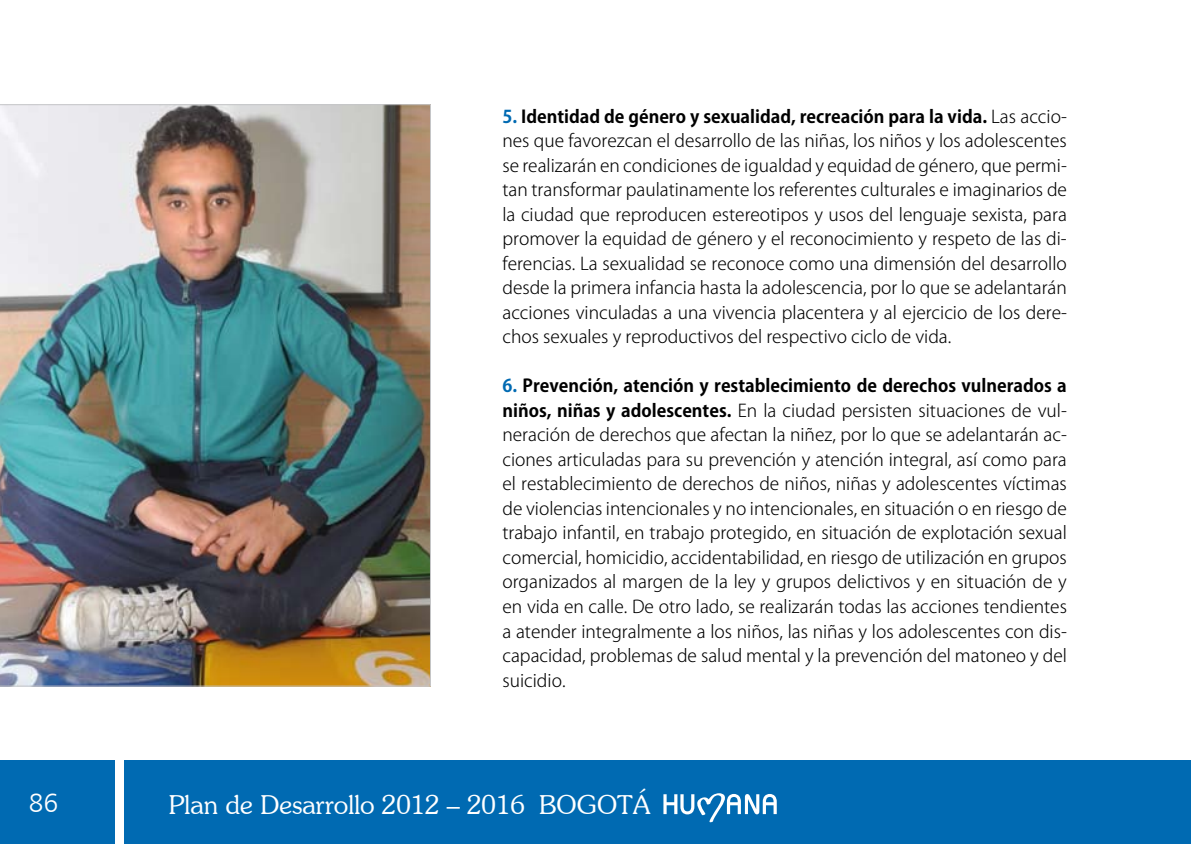
<style>
.page{position:relative;width:1191px;height:844px;background:#fff}
.page>*{position:absolute;margin:0;border:0;box-sizing:border-box;transform-origin:0 0}
.t1{font:300 26.25px "Souvenir IT Cby BT";color:#fff}
.t2{font:26.25px "Humanist 777 BT Light B";color:#fff}
.t3{font:300 17.5px/24.5px "Koz Go Pr 6 N";color:#000;text-align:justify}
.s1{font-weight:700;color:#006ab2}
.s2{font-weight:700}
</style>
<div class="page">
<div style="left:124px;top:760px;width:1067px;height:83px;background:#006ab2"></div>
<div style="left:0;top:760px;width:114px;height:83px;background:#006ab2"></div>
<svg style="left:663px;top:793px;width:113px;height:29px"></svg>
<img style="left:0;top:104px;width:431px;height:582px">
<p class="t3" style="left:502px;top:104px;width:566px"><span class="s1">5.</span> <span class="s2">Identidad de género y sexualidad, recreación para la vida.</span> Las accio&shy;nes que favorezcan el desarrollo de las niñas, los niños y los adolescentes se realizarán en condiciones de igualdad y equidad de género, que permi&shy;tan transformar paulatinamente los referentes culturales e imaginarios de la ciudad que reproducen estereotipos y usos del lenguaje sexista, para promover la equidad de género y el reconocimiento y respeto de las di&shy;ferencias. La sexualidad se reconoce como una dimensión del desarrollo desde la primera infancia hasta la adolescencia, por lo que se adelantarán acciones vinculadas a una vivencia placentera y al ejercicio de los dere&shy;chos sexuales y reproductivos del respectivo ciclo de vida.</p>
<p class="t3" style="left:502px;top:374px;width:566px"><span class="s1">6.</span> <span class="s2">Prevención, atención y restablecimiento de derechos vulnerados a niños, niñas y adolescentes.</span> En la ciudad persisten situaciones de vul&shy;neración de derechos que afectan la niñez, por lo que se adelantarán ac&shy;ciones articuladas para su prevención y atención integral, así como para el restablecimiento de derechos de niños, niñas y adolescentes víctimas de violencias intencionales y no intencionales, en situación o en riesgo de trabajo infantil, en trabajo protegido, en situación de explotación sexual comercial, homicidio, accidentabilidad, en riesgo de utilización en grupos organizados al margen de la ley y grupos delictivos y en situación de y en vida en calle. De otro lado, se realizarán todas las acciones tendientes a atender integralmente a los niños, las niñas y los adolescentes con dis&shy;capacidad, problemas de salud mental y la prevención del matoneo y del suicidio.</p>
<p class="t2" style="left:29px;top:786px;width:31px">86</p>
<p class="t1" style="left:169px;top:788px;width:483px">Plan de Desarrollo 2012 – 2016 BOGOTÁ</p>
</div>
